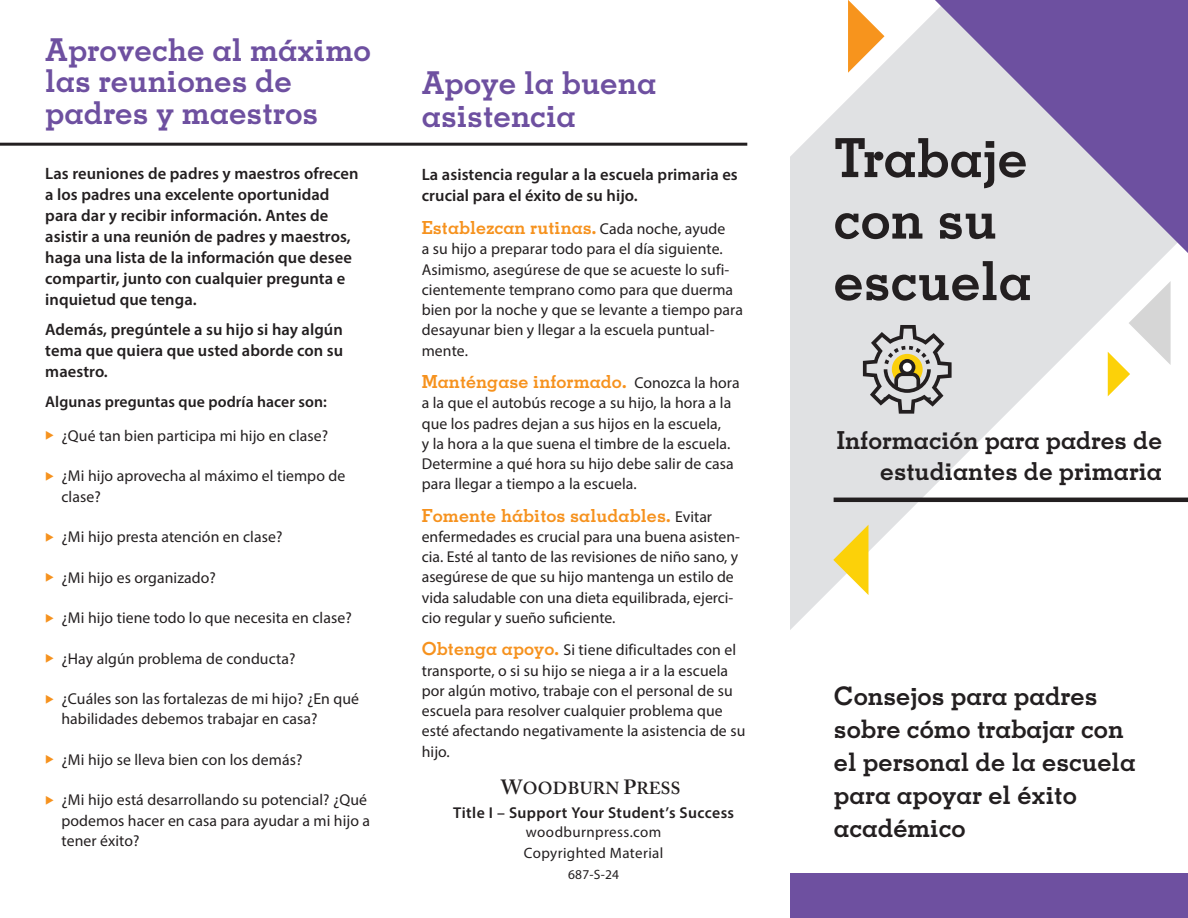
<style>
.page{position:relative;width:1188px;height:918px;background:#fff}
.page>*{position:absolute;margin:0;border:0;box-sizing:border-box;transform-origin:0 0}
.t1{font:700 54px "Memphis LT Std";color:#231f20}
.t2{font:700 31.5px/31.5px "Memphis LT Std";color:#6e50a0}
.t3{font:700 25.5px/33px "Memphis LT Std";color:#231f20}
.t4{font:700 24.75px/30.6px "Memphis LT Std";color:#231f20;text-align:right}
.Body_Copy{font:700 18px "Memphis LT Std";letter-spacing:.005em;color:#f6921e}
.t5{font:600 17.4px "Adobe Caslon Pro";letter-spacing:.015em;color:#231f20}
.Body_Copy-2{font:600 16.5px/21px "Myriad Pro";letter-spacing:.005em;color:#231f20}
.Body_Copy-3{font:15.75px/20.2px "Myriad Pro";letter-spacing:.005em;color:#231f20}
.Body_Copy-4{font:600 15.75px "Myriad Pro";letter-spacing:.005em;color:#231f20}
.Body_Copy-5{font:600 15.75px "Myriad Pro";letter-spacing:.025em;color:#231f20}
.Body_Copy-6{font:15px "Myriad Pro";letter-spacing:.025em;color:#231f20}
.Body_Copy-7{font:13.5px "Myriad Pro";color:#231f20}
.s1{color:#f6921e}
.s2{font-family:"Myriad Pro";font-weight:400;font-size:15.75px;color:#231f20}
.s3{font-family:"Memphis LT Std";font-weight:700;font-size:18px;color:#f6921e}
.s4{font-size:20.4px}
</style>
<div class="page">
<svg style="left:790px;top:12px;width:398px;height:618px;fill:#e0e1e3"></svg>
<svg style="left:1108px;top:281px;width:63px;height:115px"></svg>
<hr style="left:0;top:143px;width:747px;height:3px;background:#231f20">
<svg style="left:935px;top:0;width:253px;height:253px;background:#a698c1"></svg>
<div style="left:790px;top:874px;width:398px;height:44px;background:#6e50a0"></div>
<hr style="left:834px;top:498px;width:354px;height:4px;background:#231f20">
<svg style="left:863px;top:325px;width:89px;height:89px;background:#b2b0a9"></svg>
<svg style="left:848px;top:0;width:37px;height:73px"></svg>
<svg style="left:833px;top:525px;width:35px;height:70px"></svg>
<p class="t2" style="left:45px;top:34px;width:327px">Aproveche al máximo las reuniones de padres y maestros</p>
<p class="Body_Copy-2" style="left:45px;top:163px;width:315px">Las reuniones de padres y maestros ofrecen a los padres una excelente oportunidad para dar y recibir información. Antes de asistir a una reunión de padres y maestros, haga una lista de la información que desee compartir, junto con cualquier pregunta e inquietud que tenga.</p>
<p class="Body_Copy-2" style="left:45px;top:319px;width:299px;text-align:justify">Además, pregúntele a su hijo si hay algún tema que quiera que usted aborde con su maestro.</p>
<p class="Body_Copy-4" style="left:45px;top:392px;width:283px">Algunas preguntas que podría hacer son:</p>
<p class="Body_Copy-3" style="left:45px;top:425px;width:284px"><span class="s1">◆</span> ¿Qué tan bien participa mi hijo en clase?</p>
<p class="Body_Copy-3" style="left:62px;top:466px;width:285px;text-indent:-16px"><span class="s1">◆</span> ¿Mi hijo aprovecha al máximo el tiempo de clase?</p>
<p class="Body_Copy-3" style="left:45px;top:526px;width:239px"><span class="s1">◆</span> ¿Mi hijo presta atención en clase?</p>
<p class="Body_Copy-3" style="left:45px;top:567px;width:172px"><span class="s1">◆</span> ¿Mi hijo es organizado?</p>
<p class="Body_Copy-3" style="left:45px;top:607px;width:308px"><span class="s1">◆</span> ¿Mi hijo tiene todo lo que necesita en clase?</p>
<p class="Body_Copy-3" style="left:45px;top:648px;width:252px"><span class="s1">◆</span> ¿Hay algún problema de conducta?</p>
<p class="Body_Copy-3" style="left:62px;top:688px;width:299px;text-indent:-16px"><span class="s1">◆</span> ¿Cuáles son las fortalezas de mi hijo? ¿En qué habilidades debemos trabajar en casa?</p>
<p class="Body_Copy-3" style="left:45px;top:749px;width:259px"><span class="s1">◆</span> ¿Mi hijo se lleva bien con los demás?</p>
<p class="Body_Copy-3" style="left:62px;top:790px;width:310px;text-indent:-16px"><span class="s1">◆</span> ¿Mi hijo está desarrollando su potencial? ¿Qué podemos hacer en casa para ayudar a mi hijo a tener éxito?</p>
<p class="t2" style="left:422px;top:66px;width:236px;line-height:33px">Apoye la buena asistencia</p>
<p class="Body_Copy-2" style="left:422px;top:163px;width:318px">La asistencia regular a la escuela primaria es crucial para el éxito de su hijo.</p>
<p class="Body_Copy" style="left:422px;top:216px;width:305px">Establezcan rutinas. <span class="s2">Cada noche, ayude</span></p>
<p class="Body_Copy-3" style="left:422px;top:239px;width:323px">a su hijo a preparar todo para el día siguiente.<br>Asimismo, asegúrese de que se acueste lo sufi&shy;cientemente temprano como para que duerma bien por la noche y que se levante a tiempo para desayunar bien y llegar a la escuela puntual&shy;mente.</p>
<p class="Body_Copy" style="left:422px;top:370px;width:319px">Manténgase informado. <span class="s2">Conozca la hora</span></p>
<p class="Body_Copy-3" style="left:422px;top:393px;width:313px">a la que el autobús recoge a su hijo, la hora a la que los padres dejan a sus hijos en la escuela,<br>y la hora a la que suena el timbre de la escuela.<br>Determine a qué hora su hijo debe salir de casa para llegar a tiempo a la escuela.</p>
<p class="Body_Copy" style="left:422px;top:504px;width:292px">Fomente hábitos saludables. <span class="s2">Evitar</span></p>
<p class="Body_Copy-3" style="left:422px;top:526px;width:320px">enfermedades es crucial para una buena asisten&shy;cia. Esté al tanto de las revisiones de niño sano, y asegúrese de que su hijo mantenga un estilo de vida saludable con una dieta equilibrada, ejerci&shy;cio regular y sueño suficiente.</p>
<p class="Body_Copy-3" style="left:422px;top:640px;width:325px"><span class="s3">Obtenga apoyo.</span> Si tiene dificultades con el transporte, o si su hijo se niega a ir a la escuela por algún motivo, trabaje con el personal de su escuela para resolver cualquier problema que esté afectando negativamente la asistencia de su hijo.</p>
<p class="t5" style="left:501px;top:778px;width:181px"><span class="s4">W</span>OODBURN <span class="s4">P</span>RESS</p>
<p class="Body_Copy-5" style="left:453px;top:802px;width:282px">Title I – Support Your Student’s Success</p>
<p class="Body_Copy-6" style="left:526px;top:823px;width:137px">woodburnpress.com</p>
<p class="Body_Copy-6" style="left:524px;top:843px;width:141px">Copyrighted Material</p>
<p class="Body_Copy-7" style="left:568px;top:866px;width:53px">687-S-24</p>
<p class="t1" style="left:834px;top:124px;width:196px">Trabaje</p>
<p class="t1" style="left:834px;top:185px;width:165px">con su</p>
<p class="t1" style="left:834px;top:247px;width:200px">escuela</p>
<p class="t4" style="left:837px;top:425px;width:327px">Información para padres de estudiantes de primaria</p>
<p class="t3" style="left:834px;top:679px;width:303px">Consejos para padres sobre cómo trabajar con el personal de la escuela para apoyar el éxito académico</p>
</div>
